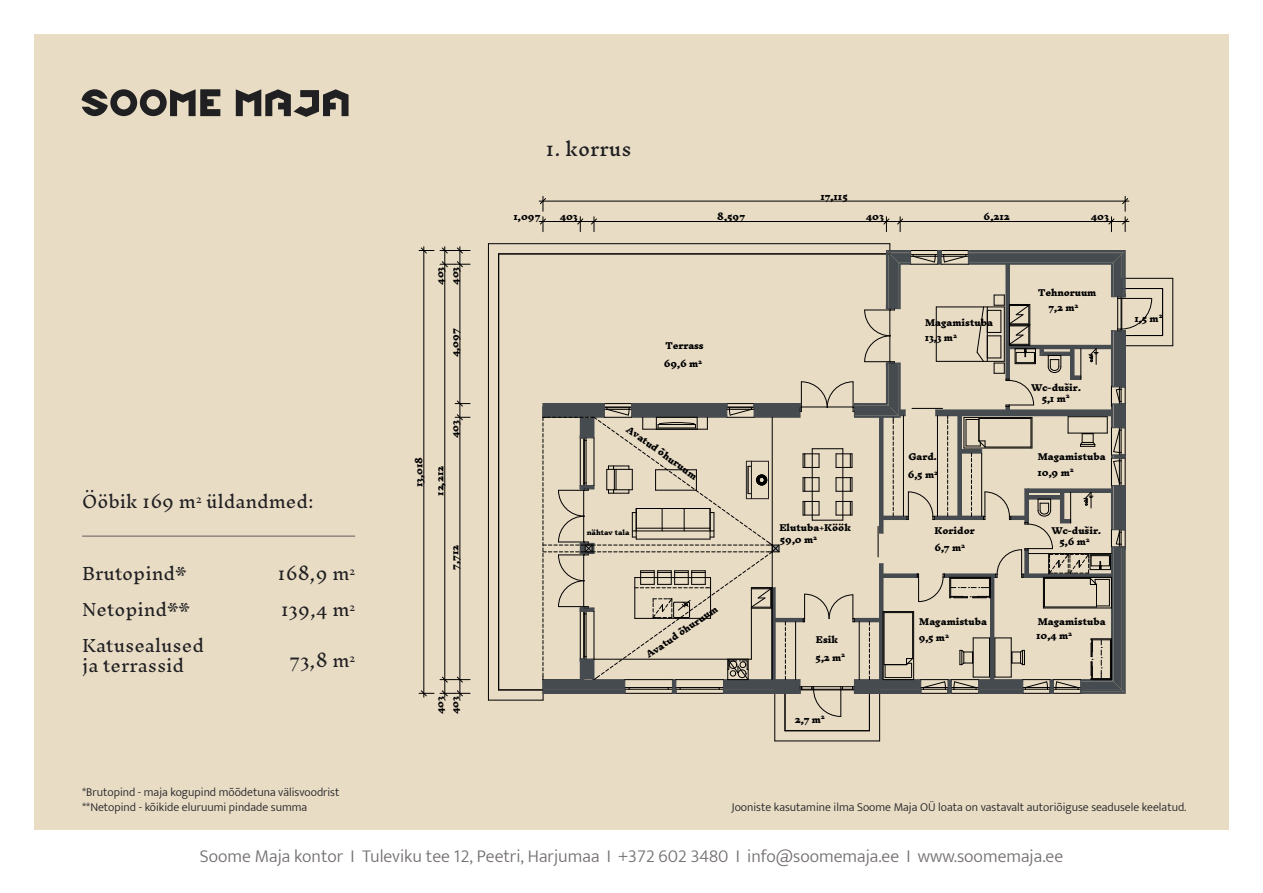
<style>
.page{position:relative;width:1263px;height:893px;background:#fff}
.page>*{position:absolute;margin:0;border:0;box-sizing:border-box;transform-origin:0 0}
.t1{font:300 18px "Mukta";color:#757071}
.t2{font:18px "Inknut Antiqua";color:#202022}
.t3{font:300 16.5px/36px "Inknut Antiqua";color:#202022}
.t4{font:300 12px/14.4px "Mukta";color:#202022}
.t5{font:900 8.55px "Inknut Antiqua";color:#000}
.t6{font:900 6.45px "Inknut Antiqua";color:#000}
</style>
<div class="page">
<div style="left:34px;top:34px;width:1195px;height:795px;background:#e9dcc5"></div>
<svg style="left:81px;top:89px;width:139px;height:27px"></svg>
<svg style="left:236px;top:89px;width:112px;height:28px"></svg>
<hr style="left:82px;top:536px;width:273px;height:1px;background:#615d5e">
<hr style="left:774px;top:690px;width:1px;height:51px;background:#000">
<hr style="left:775px;top:740px;width:105px;height:1px;background:#000">
<hr style="left:879px;top:690px;width:1px;height:51px;background:#000">
<hr style="left:869px;top:690px;width:1px;height:41px;background:#000">
<hr style="left:785px;top:730px;width:84px;height:1px;background:#000">
<hr style="left:784px;top:690px;width:1px;height:41px;background:#000">
<hr style="left:488px;top:700px;width:55px;height:1px;background:#000">
<hr style="left:488px;top:243px;width:402px;height:1px;background:#000">
<hr style="left:488px;top:244px;width:1px;height:456px;background:#000">
<hr style="left:498px;top:254px;width:1px;height:436px;background:#000">
<hr style="left:499px;top:253px;width:391px;height:1px;background:#000">
<hr style="left:499px;top:689px;width:44px;height:1px;background:#000">
<hr style="left:1122px;top:345px;width:51px;height:1px;background:#000">
<hr style="left:1172px;top:278px;width:1px;height:68px;background:#000">
<hr style="left:1122px;top:278px;width:51px;height:1px;background:#000">
<hr style="left:1122px;top:288px;width:40px;height:1px;background:#000">
<hr style="left:1162px;top:289px;width:1px;height:47px;background:#000">
<hr style="left:1122px;top:335px;width:40px;height:1px;background:#000">
<svg style="left:542px;top:244px;width:610px;height:473px"></svg>
<hr style="left:543px;top:221px;width:37px;height:1px;background:#000">
<svg style="left:539px;top:217px;width:7px;height:15px"></svg>
<hr style="left:594px;top:221px;width:292px;height:1px;background:#000">
<svg style="left:577px;top:217px;width:20px;height:15px"></svg>
<hr style="left:900px;top:221px;width:211px;height:1px;background:#000">
<svg style="left:883px;top:217px;width:20px;height:15px"></svg>
<svg style="left:1108px;top:217px;width:21px;height:15px"></svg>
<hr style="left:543px;top:201px;width:582px;height:1px;background:#000">
<svg style="left:539px;top:196px;width:8px;height:15px"></svg>
<svg style="left:1121px;top:196px;width:8px;height:15px"></svg>
<hr style="left:444px;top:264px;width:1px;height:416px;background:#000">
<hr style="left:459px;top:417px;width:1px;height:263px;background:#000">
<svg style="left:440px;top:676px;width:30px;height:21px"></svg>
<hr style="left:459px;top:264px;width:1px;height:140px;background:#000">
<svg style="left:455px;top:400px;width:15px;height:21px"></svg>
<svg style="left:440px;top:247px;width:30px;height:21px"></svg>
<hr style="left:423px;top:250px;width:1px;height:443px;background:#000">
<svg style="left:419px;top:690px;width:15px;height:7px"></svg>
<svg style="left:419px;top:247px;width:15px;height:7px"></svg>
<h1 class="t2" style="left:546px;top:139px;width:87px">1. korrus</h1>
<p class="t5" style="left:820px;top:192px;width:29px">17,115</p>
<h2 class="t3" style="left:82px;top:485px;width:233px">Ööbik 169 m<sup>2</sup> üldandmed:</h2>
<h2 class="t3" style="left:82px;top:557px;width:123px">Brutopind*<br>Netopind**<br>Katusealused</h2>
<h2 class="t3" style="left:82px;top:648px;width:103px">ja terrassid</h2>
<h2 class="t3" style="left:278px;top:557px;width:79px">168,9 m<sup>2<br></sup>139,4 m<sup>2</sup></h2>
<h2 class="t3" style="left:290px;top:644px;width:67px">73,8 m<sup>2</sup></h2>
<h3 class="t4" style="left:82px;top:785px;width:259px">*Brutopind - maja kogupind mõõdetuna välisvoodrist **Netopind - kõikide eluruumi pindade summa</h3>
<p class="t5" style="left:435px;top:285px;width:20px;rotate:-90deg">403</p>
<p class="t5" style="left:450px;top:285px;width:20px;rotate:-90deg">403</p>
<p class="t5" style="left:450px;top:357px;width:30px;rotate:-90deg">4,097</p>
<p class="t5" style="left:414px;top:487px;width:32px;rotate:-90deg">13,018</p>
<p class="t5" style="left:450px;top:438px;width:20px;rotate:-90deg">403</p>
<p class="t5" style="left:435px;top:496px;width:31px;rotate:-90deg">12,212</p>
<p class="t5" style="left:450px;top:570px;width:26px;rotate:-90deg">7,712</p>
<p class="t5" style="left:435px;top:714px;width:20px;rotate:-90deg">403</p>
<p class="t5" style="left:450px;top:714px;width:20px;rotate:-90deg">403</p>
<p class="t5" style="left:513px;top:212px;width:28px">1,097</p>
<p class="t5" style="left:560px;top:212px;width:20px">403</p>
<p class="t5" style="left:717px;top:212px;width:29px">8,597</p>
<p class="t5" style="left:866px;top:212px;width:20px">403</p>
<p class="t5" style="left:984px;top:212px;width:28px">6,212</p>
<p class="t5" style="left:1091px;top:212px;width:20px">403</p>
<p class="t5" style="left:665px;top:341px;width:40px">Terrass</p>
<p class="t5" style="left:664px;top:359px;width:40px">69,6 m<sup>2</sup></p>
<p class="t5" style="left:630px;top:424px;width:86px;rotate:36deg">Avatud õhuruum</p>
<p class="t6" style="left:587px;top:529px;width:44px">nähtav tala</p>
<p class="t5" style="left:644px;top:652px;width:86px;rotate:-35deg">Avatud õhuruum</p>
<p class="t5" style="left:779px;top:523px;width:73px">Elutuba+Köök</p>
<p class="t5" style="left:780px;top:535px;width:39px">59,0 m<sup>2</sup></p>
<p class="t5" style="left:816px;top:635px;width:24px">Esik</p>
<p class="t5" style="left:816px;top:653px;width:31px">5,2 m<sup>2</sup></p>
<p class="t5" style="left:795px;top:715px;width:31px">2,7 m<sup>2</sup></p>
<p class="t5" style="left:1038px;top:288px;width:60px">Tehnoruum</p>
<p class="t5" style="left:925px;top:318px;width:70px">Magamistuba</p>
<p class="t5" style="left:925px;top:333px;width:34px">13,3 m<sup>2</sup></p>
<p class="t5" style="left:908px;top:452px;width:30px">Gard.</p>
<p class="t5" style="left:1048px;top:303px;width:31px">7,2 m<sup>2</sup></p>
<p class="t5" style="left:1031px;top:383px;width:51px">Wc-dušir.</p>
<p class="t5" style="left:1042px;top:394px;width:30px">5,1 m<sup>2</sup></p>
<p class="t5" style="left:1038px;top:452px;width:70px">Magamistuba</p>
<p class="t5" style="left:908px;top:470px;width:32px">6,5 m<sup>2</sup></p>
<p class="t5" style="left:1037px;top:468px;width:38px">10,9 m<sup>2</sup></p>
<p class="t5" style="left:934px;top:526px;width:42px">Koridor</p>
<p class="t5" style="left:1051px;top:526px;width:51px">Wc-dušir.</p>
<p class="t5" style="left:934px;top:543px;width:32px">6,7 m<sup>2</sup></p>
<p class="t5" style="left:919px;top:617px;width:70px">Magamistuba</p>
<p class="t5" style="left:919px;top:633px;width:32px">9,5 m<sup>2</sup></p>
<p class="t5" style="left:1059px;top:537px;width:32px">5,6 m<sup>2</sup></p>
<p class="t5" style="left:1038px;top:617px;width:70px">Magamistuba</p>
<p class="t5" style="left:1036px;top:631px;width:37px">10,4 m<sup>2</sup></p>
<p class="t5" style="left:1134px;top:314px;width:30px">1,5 m<sup>2</sup></p>
<h3 class="t4" style="left:732px;top:799px;width:456px">Jooniste kasutamine ilma Soome Maja OÜ loata on vastavalt autoriõiguse seadusele keelatud.</h3>
<h1 class="t1" style="left:200px;top:845px;width:865px">Soome Maja kontor I Tuleviku tee 12, Peetri, Harjumaa I +372 602 3480 I info@soomemaja.ee I www.soomemaja.ee</h1>
</div>
